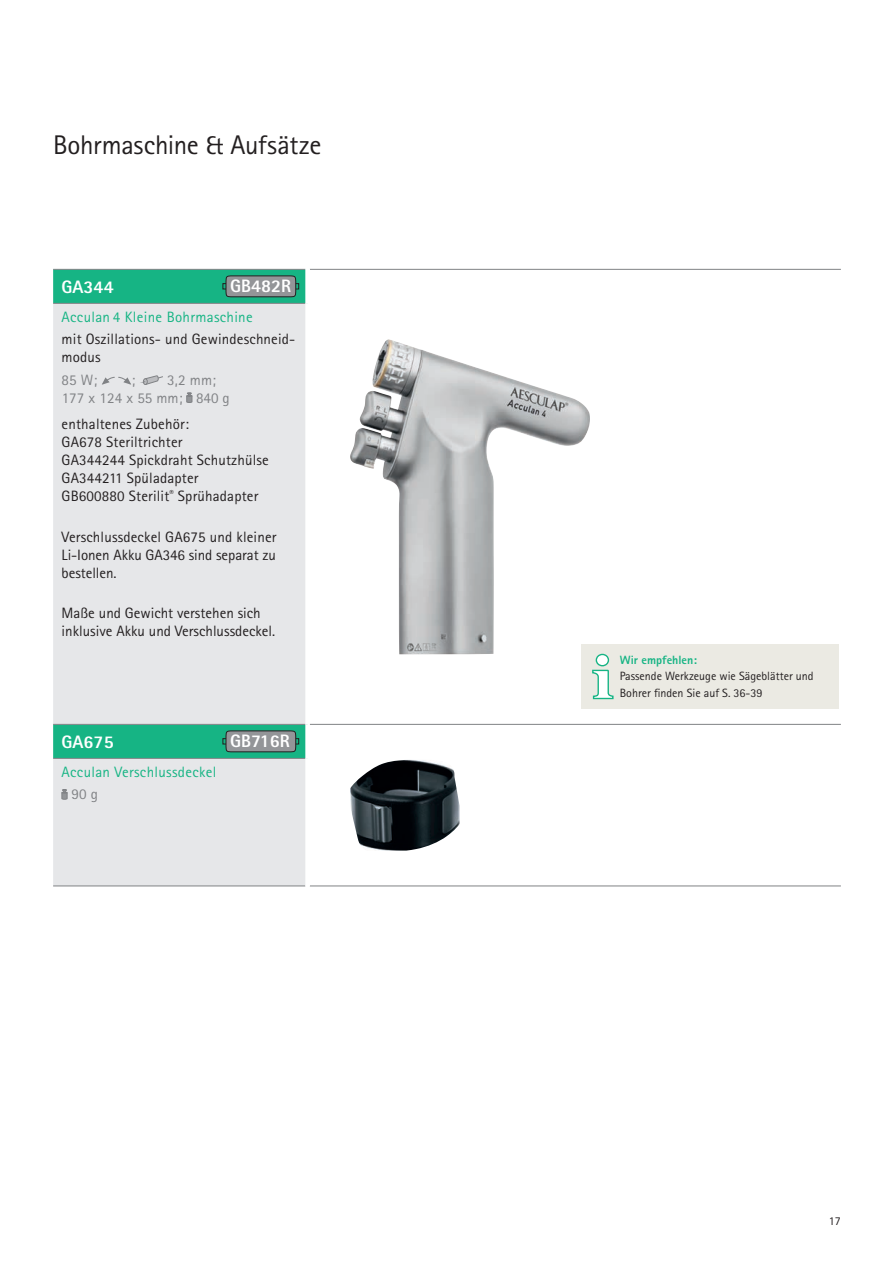
<style>
.page{position:relative;width:893px;height:1263px;background:#fff}
.page>*{position:absolute;margin:0;border:0;box-sizing:border-box;transform-origin:0 0}
.t1{font:27px "Rotis Sans Serif Pro";letter-spacing:-.01em;color:#231f20}
.t2{font:800 18px "Rotis Sans Serif Pro";color:#fff}
.t3{font:15px/18px "Rotis Sans Serif Pro";letter-spacing:.01em;color:#231f20}
.t4{font:15px "Rotis Sans Serif Pro";letter-spacing:.02em;color:#16b484}
.t5{font:15px/18px "Rotis Sans Serif Pro";letter-spacing:.01em;color:#808285}
.t6{font:12px/16.5px "Rotis Sans Serif Pro";color:#231f20}
.t7{font:800 12px "Rotis Sans Serif Pro";color:#16b484}
</style>
<div class="page">
<div style="left:53px;top:270px;width:252px;height:33px;background:#16b484"></div>
<div style="left:53px;top:304px;width:252px;height:581px;background:#e6e7e9"></div>
<hr style="left:310px;top:269px;width:531px;height:1px;background:#808285">
<hr style="left:310px;top:724px;width:531px;height:1px;background:#808285">
<hr style="left:310px;top:885px;width:531px;height:1px;background:#808285">
<hr style="left:53px;top:269px;width:252px;height:1px;background:#808285">
<hr style="left:53px;top:724px;width:252px;height:1px;background:#808285">
<hr style="left:53px;top:885px;width:252px;height:1px;background:#808285">
<hr style="left:53px;top:303px;width:252px;height:1px;background:#808285">
<hr style="left:53px;top:758px;width:252px;height:1px;background:#808285">
<svg style="left:223px;top:275px;width:76px;height:22px;background:#7c8b89"></svg>
<img style="left:350px;top:339px;width:240px;height:315px">
<svg style="left:102px;top:377px;width:29px;height:8px"></svg>
<svg style="left:139px;top:376px;width:24px;height:9px"></svg>
<svg style="left:186px;top:392px;width:6px;height:11px"></svg>
<svg style="left:223px;top:730px;width:76px;height:22px;background:#7c8b89"></svg>
<img style="left:350px;top:760px;width:110px;height:91px">
<svg style="left:62px;top:789px;width:5px;height:10px"></svg>
<div style="left:581px;top:644px;width:258px;height:64px;background:#ebeae3"></div>
<svg style="left:592px;top:653px;width:22px;height:47px"></svg>
<h1 class="t1" style="left:53px;top:129px;width:270px">Bohrmaschine &amp; Aufsätze</h1>
<p class="t2" style="left:62px;top:275px;width:54px">GA344</p>
<p class="t2" style="left:230px;top:275px;width:63px">GB482R</p>
<p class="t4" style="left:62px;top:308px;width:193px">Acculan 4 Kleine Bohrmaschine</p>
<p class="t3" style="left:62px;top:330px;width:235px">mit Oszillations- und Gewindeschneid&shy;modus</p>
<p class="t5" style="left:62px;top:371px;width:37px">85 W;</p>
<p class="t5" style="left:131px;top:371px;width:5px">;</p>
<p class="t5" style="left:62px;top:371px;width:170px;text-indent:106px">3,2 mm;<br>177 x 124 x 55 mm; 840 g</p>
<p class="t3" style="left:62px;top:415px;width:209px">enthaltenes Zubehör:<br>GA678 Steriltrichter<br>GA344244 Spickdraht Schutzhülse<br>GA344211 Spüladapter<br>GB600880 Sterilit<sup>®</sup> Sprühadapter</p>
<p class="t3" style="left:62px;top:527px;width:216px;text-align:justify">Verschlussdeckel GA675 und kleiner Li-Ionen Akku GA346 sind separat zu bestellen.</p>
<p class="t3" style="left:62px;top:604px;width:215px">Maße und Gewicht verstehen sich inklusive Akku und Verschlussdeckel.</p>
<p class="t2" style="left:62px;top:730px;width:54px">GA675</p>
<p class="t2" style="left:230px;top:730px;width:61px">GB716R</p>
<p class="t4" style="left:62px;top:763px;width:156px">Acculan Verschlussdeckel</p>
<p class="t5" style="left:71px;top:785px;width:28px">90 g</p>
<p class="t7" style="left:620px;top:652px;width:79px">Wir empfehlen:</p>
<p class="t6" style="left:620px;top:668px;width:195px">Passende Werkzeuge wie Sägeblätter und<br>Bohrer finden Sie auf S. 36-39</p>
<p class="t6" style="left:829px;top:1212px;width:13px">17</p>
</div>
